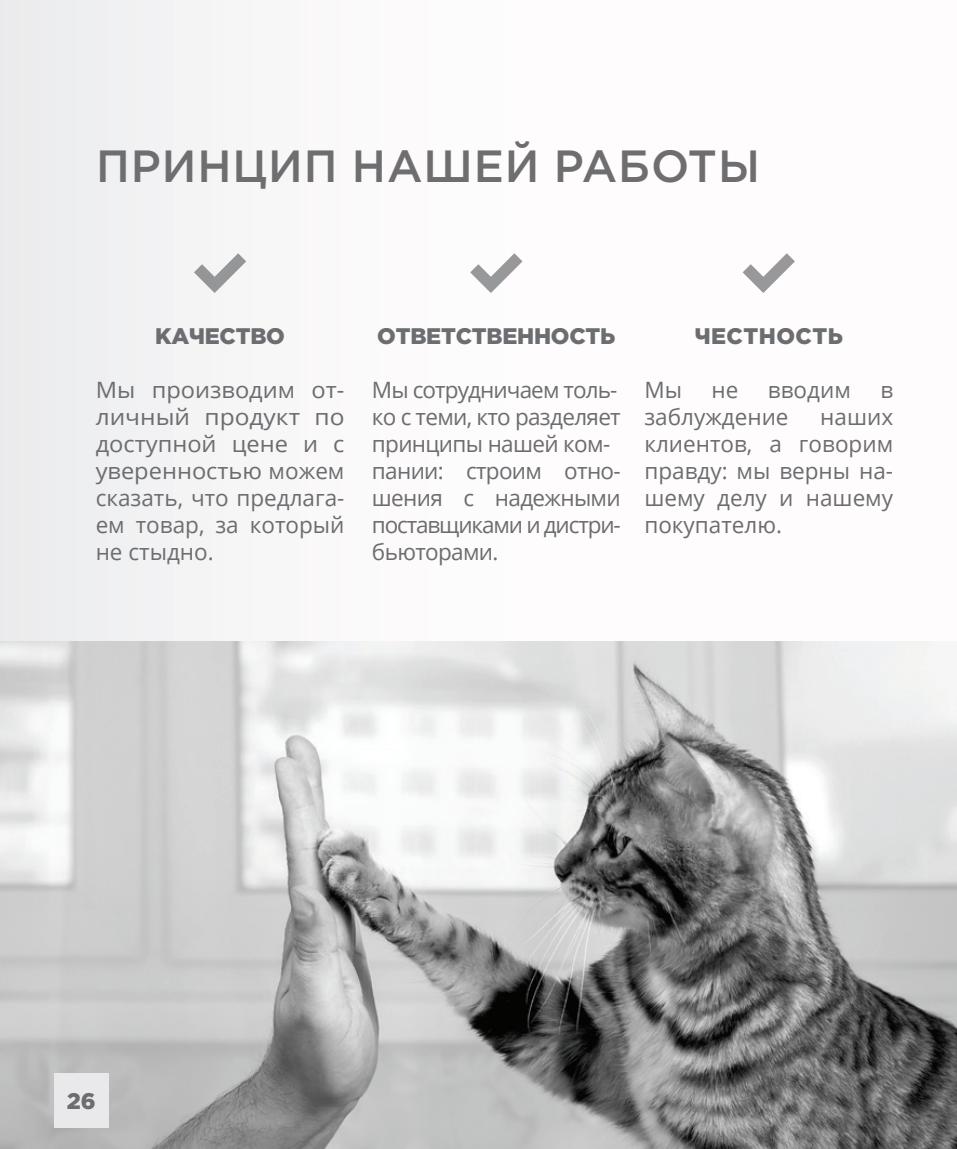
<style>
.page{position:relative;width:957px;height:1149px;background:#fff}
.page>*{position:absolute;margin:0;border:0;box-sizing:border-box;transform-origin:0 0}
.Основной_текст{font:500 45px "Gotham Pro";letter-spacing:.02em;color:#6e6d70}
.Основной_текст-2{font:22.5px/27px "Open Sans";color:#6c6d70;text-align:justify}
.Основной_текст-3{font:22.5px/27px "Open Sans";color:#6c6d70;text-align:justify;scale:1.05 1}
.Основной_текст-4{font:22.5px/27px "Open Sans";letter-spacing:-.03em;color:#6c6d70}
.Основной_текст-5{font:900 22.5px "Gotham Pro";letter-spacing:-.01em;color:#6c6d70}
.Основной_текст-6{font:22.5px "Open Sans";letter-spacing:-.04em;color:#6c6d70}
.Основной_текст-7{font:900 22.5px "Gotham Pro";letter-spacing:.02em;color:#6c6d70}
</style>
<div class="page">
<div style="left:0;top:0;width:957px;height:1148px;background:linear-gradient(to right,#f1f1f2,#fff)"></div>
<img style="left:0;top:641px;width:957px;height:507px">
<div style="left:54px;top:1073px;width:54px;height:54px;background:#e9e9eb"></div>
<svg style="left:194px;top:253px;width:52px;height:40px"></svg>
<svg style="left:470px;top:253px;width:52px;height:40px"></svg>
<svg style="left:742px;top:253px;width:53px;height:40px"></svg>
<p class="Основной_текст" style="left:96px;top:140px;width:665px">ПРИНЦИП НАШЕЙ РАБОТЫ</p>
<p class="Основной_текст-5" style="left:155px;top:323px;width:131px">КАЧЕСТВО</p>
<p class="Основной_текст-3" style="left:96px;top:375px;width:238px">Мы производим от&shy;личный продукт по доступной цене и с уверенностью можем сказать, что предлага&shy;ем товар, за который не стыдно.</p>
<p class="Основной_текст-5" style="left:377px;top:323px;width:240px">ОТВЕТСТВЕННОСТЬ</p>
<p class="Основной_текст-6" style="left:372px;top:374px;width:247px">Мы сотрудничаем толь-</p>
<p class="Основной_текст-4" style="left:372px;top:402px;width:250px">ко с теми, кто разделяет принципы нашей ком-</p>
<p class="Основной_текст-2" style="left:372px;top:456px;width:250px">пании: строим отно&shy;шения с надежными поставщиками и дистри&shy;бьюторами.</p>
<p class="Основной_текст-7" style="left:694px;top:323px;width:150px">ЧЕСТНОСТЬ</p>
<p class="Основной_текст-2" style="left:644px;top:375px;width:39px">Мы</p>
<p class="Основной_текст-2" style="left:711px;top:375px;width:28px">не</p>
<p class="Основной_текст-2" style="left:768px;top:375px;width:84px">вводим</p>
<p class="Основной_текст-2" style="left:880px;top:375px;width:14px">в</p>
<p class="Основной_текст-2" style="left:644px;top:402px;width:146px">заблуждение</p>
<p class="Основной_текст-2" style="left:644px;top:402px;width:250px;text-indent:176px">наших клиентов, а говорим правду: мы верны на&shy;шему делу и нашему покупателю.</p>
<p class="Основной_текст-5" style="left:67px;top:1087px;width:30px">26</p>
</div>
